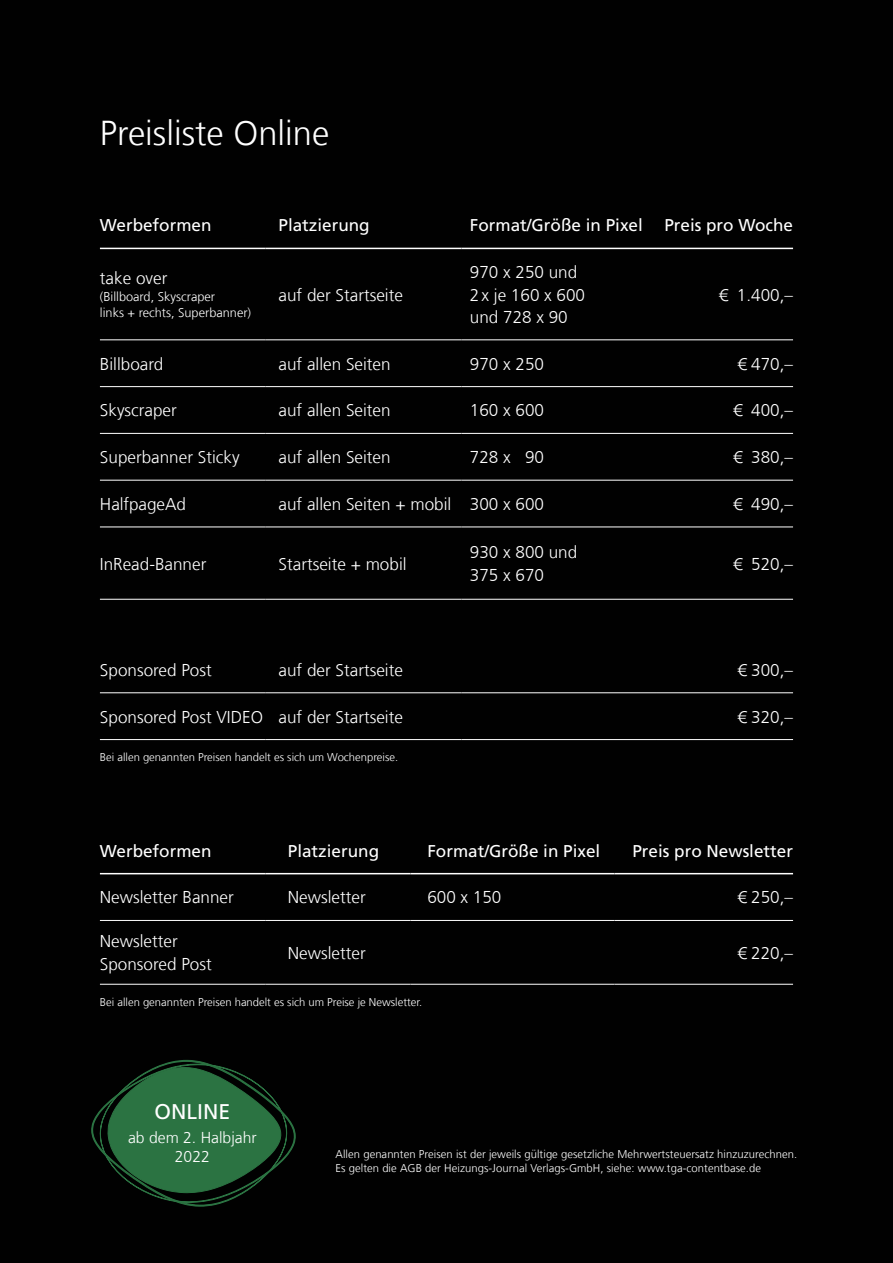
<style>
.page{position:relative;width:893px;height:1263px;background:#010101}
.page>*{position:absolute;margin:0;border:0;box-sizing:border-box;transform-origin:0 0}
.t1{font:300 34.5px "Frutiger LT Com";color:#fff}
.t2{font:21.3px "Frutiger LT Com";color:#fff}
.t3{font:300 17.1px/22.8px "Frutiger LT Com";color:#fff}
.t4{font:17.1px "Frutiger LT Com";color:#fff}
.t5{font:300 15.75px/19.5px "Frutiger LT Com";color:#fff;text-align:center}
.t6{font:300 12.75px/16.5px "Frutiger LT Com";color:#fff}
.t7{font:300 11.25px/13.5px "Frutiger LT Com";letter-spacing:.005em;color:#fff}
</style>
<div class="page">
<hr style="left:100px;top:920px;width:166px;height:1px;background:#fff">
<hr style="left:266px;top:920px;width:144px;height:1px;background:#fff">
<hr style="left:410px;top:920px;width:204px;height:1px;background:#fff">
<hr style="left:614px;top:920px;width:179px;height:1px;background:#fff">
<hr style="left:100px;top:873px;width:166px;height:1px;background:#fff">
<hr style="left:266px;top:873px;width:144px;height:1px;background:#fff">
<hr style="left:410px;top:873px;width:204px;height:1px;background:#fff">
<hr style="left:614px;top:873px;width:179px;height:1px;background:#fff">
<hr style="left:100px;top:984px;width:166px;height:1px;background:#fff">
<hr style="left:266px;top:984px;width:144px;height:1px;background:#fff">
<hr style="left:410px;top:984px;width:204px;height:1px;background:#fff">
<hr style="left:614px;top:984px;width:179px;height:1px;background:#fff">
<hr style="left:100px;top:339px;width:166px;height:1px;background:#fff">
<hr style="left:266px;top:339px;width:195px;height:1px;background:#fff">
<hr style="left:461px;top:339px;width:196px;height:1px;background:#fff">
<hr style="left:657px;top:339px;width:136px;height:1px;background:#fff">
<hr style="left:100px;top:386px;width:166px;height:1px;background:#fff">
<hr style="left:266px;top:386px;width:195px;height:1px;background:#fff">
<hr style="left:461px;top:386px;width:196px;height:1px;background:#fff">
<hr style="left:657px;top:386px;width:136px;height:1px;background:#fff">
<hr style="left:100px;top:433px;width:166px;height:1px;background:#fff">
<hr style="left:266px;top:433px;width:195px;height:1px;background:#fff">
<hr style="left:461px;top:433px;width:196px;height:1px;background:#fff">
<hr style="left:657px;top:433px;width:136px;height:1px;background:#fff">
<hr style="left:100px;top:480px;width:166px;height:1px;background:#fff">
<hr style="left:266px;top:480px;width:195px;height:1px;background:#fff">
<hr style="left:100px;top:526px;width:166px;height:1px;background:#fff">
<hr style="left:266px;top:526px;width:195px;height:1px;background:#fff">
<hr style="left:100px;top:692px;width:166px;height:1px;background:#fff">
<hr style="left:266px;top:692px;width:195px;height:1px;background:#fff">
<hr style="left:461px;top:692px;width:196px;height:1px;background:#fff">
<hr style="left:657px;top:692px;width:136px;height:1px;background:#fff">
<hr style="left:100px;top:248px;width:166px;height:1px;background:#fff">
<hr style="left:266px;top:248px;width:195px;height:1px;background:#fff">
<hr style="left:461px;top:248px;width:196px;height:1px;background:#fff">
<hr style="left:657px;top:248px;width:136px;height:1px;background:#fff">
<hr style="left:100px;top:739px;width:166px;height:1px;background:#fff">
<hr style="left:266px;top:739px;width:195px;height:1px;background:#fff">
<hr style="left:461px;top:739px;width:196px;height:1px;background:#fff">
<hr style="left:657px;top:739px;width:136px;height:1px;background:#fff">
<hr style="left:461px;top:480px;width:196px;height:1px;background:#fff">
<hr style="left:657px;top:480px;width:136px;height:1px;background:#fff">
<hr style="left:461px;top:526px;width:196px;height:1px;background:#fff">
<hr style="left:657px;top:526px;width:136px;height:1px;background:#fff">
<hr style="left:100px;top:599px;width:166px;height:1px;background:#fff">
<hr style="left:266px;top:599px;width:195px;height:1px;background:#fff">
<hr style="left:461px;top:599px;width:196px;height:1px;background:#fff">
<hr style="left:657px;top:599px;width:136px;height:1px;background:#fff">
<svg style="left:91px;top:1060px;width:205px;height:147px"></svg>
<h1 class="t1" style="left:100px;top:113px;width:231px">Preisliste Online</h1>
<p class="t4" style="left:100px;top:215px;width:113px">Werbeformen</p>
<p class="t4" style="left:278px;top:215px;width:93px">Platzierung</p>
<p class="t4" style="left:470px;top:215px;width:174px">Format/Größe in Pixel</p>
<p class="t4" style="left:664px;top:215px;width:130px">Preis pro Woche</p>
<p class="t3" style="left:100px;top:267px;width:69px">take over</p>
<p class="t6" style="left:100px;top:288px;width:153px">(Billboard, Skyscraper<br>links + rechts, Superbanner)</p>
<p class="t3" style="left:279px;top:283px;width:126px">auf der Startseite</p>
<p class="t3" style="left:470px;top:261px;width:117px">970 x 250 und<br>2x je 160 x 600 und 728 x 90</p>
<p class="t3" style="left:719px;top:283px;width:76px">€ 1.400,–</p>
<p class="t3" style="left:100px;top:352px;width:65px">Billboard</p>
<p class="t3" style="left:279px;top:352px;width:114px">auf allen Seiten</p>
<p class="t3" style="left:470px;top:352px;width:76px">970 x 250</p>
<p class="t3" style="left:737px;top:352px;width:57px">€ 470,–</p>
<p class="t3" style="left:100px;top:399px;width:78px">Skyscraper</p>
<p class="t3" style="left:279px;top:399px;width:114px">auf allen Seiten</p>
<p class="t3" style="left:470px;top:399px;width:76px">160 x 600</p>
<p class="t3" style="left:733px;top:399px;width:61px">€ 400,–</p>
<p class="t3" style="left:100px;top:446px;width:141px">Superbanner Sticky</p>
<p class="t3" style="left:279px;top:446px;width:114px">auf allen Seiten</p>
<p class="t3" style="left:470px;top:446px;width:76px">728 x 90</p>
<p class="t3" style="left:733px;top:446px;width:61px">€ 380,–</p>
<p class="t3" style="left:100px;top:493px;width:88px">HalfpageAd</p>
<p class="t3" style="left:279px;top:493px;width:267px">auf allen Seiten + mobil 300 x 600</p>
<p class="t3" style="left:733px;top:493px;width:61px">€ 490,–</p>
<p class="t3" style="left:100px;top:552px;width:108px">InRead-Banner</p>
<p class="t3" style="left:279px;top:552px;width:130px">Startseite + mobil</p>
<p class="t3" style="left:470px;top:541px;width:109px">930 x 800 und<br>375 x 670</p>
<p class="t3" style="left:733px;top:552px;width:61px">€ 520,–</p>
<p class="t3" style="left:100px;top:659px;width:113px">Sponsored Post</p>
<p class="t3" style="left:279px;top:659px;width:126px">auf der Startseite</p>
<p class="t3" style="left:737px;top:659px;width:57px">€ 300,–</p>
<p class="t3" style="left:100px;top:705px;width:305px">Sponsored Post VIDEO auf der Startseite</p>
<p class="t3" style="left:737px;top:705px;width:57px">€ 320,–</p>
<p class="t7" style="left:100px;top:751px;width:300px">Bei allen genannten Preisen handelt es sich um Wochenpreise.</p>
<p class="t4" style="left:100px;top:841px;width:113px">Werbeformen</p>
<p class="t4" style="left:288px;top:841px;width:93px">Platzierung</p>
<p class="t4" style="left:427px;top:841px;width:174px">Format/Größe in Pixel</p>
<p class="t4" style="left:632px;top:841px;width:162px">Preis pro Newsletter</p>
<p class="t3" style="left:100px;top:886px;width:135px">Newsletter Banner</p>
<p class="t3" style="left:288px;top:886px;width:79px">Newsletter</p>
<p class="t3" style="left:427px;top:886px;width:76px">600 x 150</p>
<p class="t3" style="left:737px;top:886px;width:57px">€ 250,–</p>
<p class="t3" style="left:100px;top:930px;width:113px">Newsletter<br>Sponsored Post</p>
<p class="t3" style="left:288px;top:941px;width:79px">Newsletter</p>
<p class="t3" style="left:737px;top:941px;width:57px">€ 220,–</p>
<p class="t7" style="left:100px;top:995px;width:324px">Bei allen genannten Preisen handelt es sich um Preise je Newsletter.</p>
<p class="t2" style="left:155px;top:1099px;width:77px">ONLINE</p>
<p class="t5" style="left:128px;top:1128px;width:130px">ab dem 2. Halbjahr<br>2022</p>
<p class="t7" style="left:335px;top:1148px;width:463px">Allen genannten Preisen ist der jeweils gültige gesetzliche Mehrwertsteuersatz hinzuzurechnen.<br>Es gelten die AGB der Heizungs-Journal Verlags-GmbH, siehe: www.tga-contentbase.de</p>
</div>
